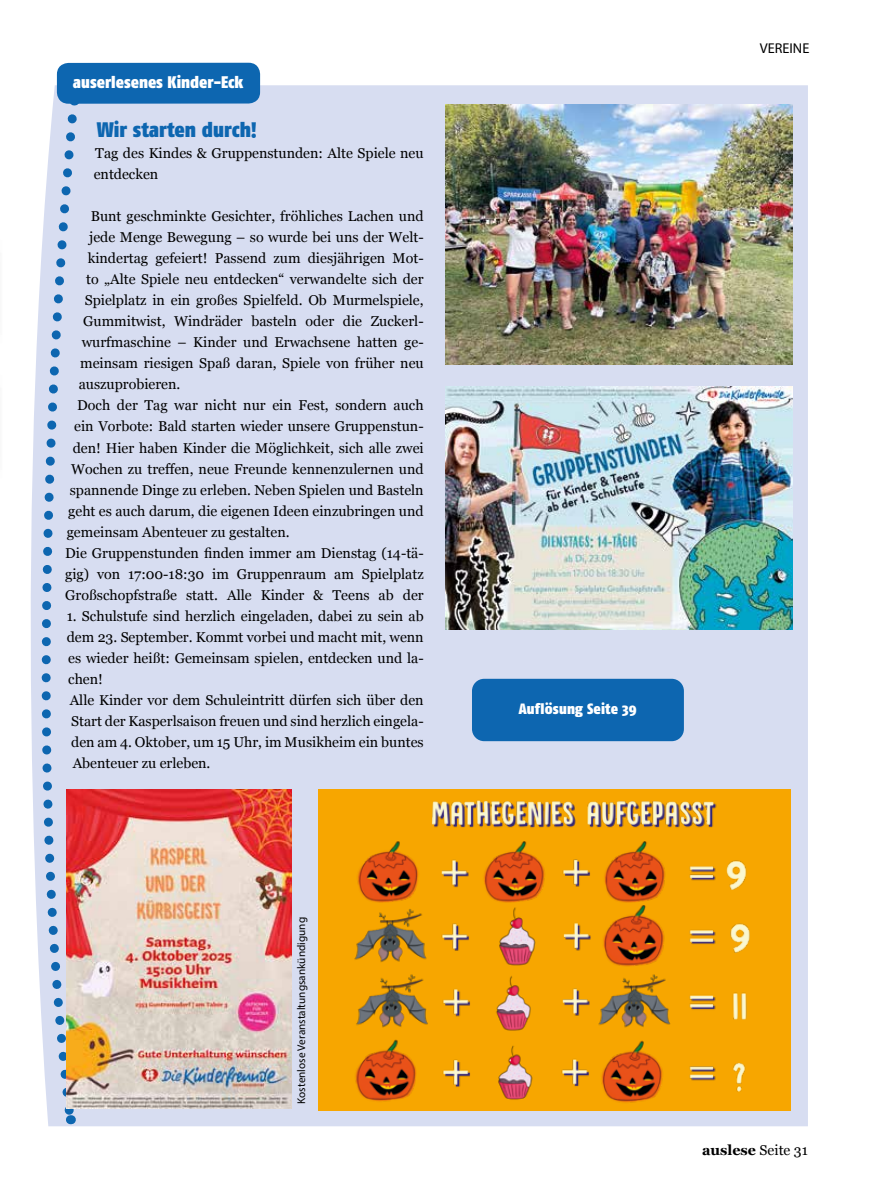
<style>
.page{position:relative;width:893px;height:1191px;background:#fff}
.page>*{position:absolute;margin:0;border:0;box-sizing:border-box;transform-origin:0 0}
.t1{font:900 21px "Fago Co";color:#0d66b0}
.t2{font:900 16.8px "Fago Co";color:#fff}
.t3{font:900 15px "Fago Co";letter-spacing:.01em;color:#fff}
.t4{font:14.25px/21px "Georgia";color:#000}
.t5{font:700 14.25px "Georgia";color:#000}
.t6{font:14.25px "Myriad Pro";color:#000}
.t7{font:11.25px "Myriad Pro";color:#000}
.s1{font-weight:400}
</style>
<div class="page">
<div style="left:48px;top:85px;width:760px;height:1041px;background:#d7ddf1"></div>
<div style="left:57px;top:63px;width:203px;height:41px;background:#0d66b0;border-radius:12px"></div>
<svg style="left:31px;top:109px;width:51px;height:1011px;background:#cdd8ed"></svg>
<div style="left:472px;top:679px;width:212px;height:62px;background:#0d66b0;border-radius:12px"></div>
<img style="left:446px;top:104px;width:346px;height:260px">
<img style="left:446px;top:386px;width:346px;height:244px">
<img style="left:66px;top:789px;width:226px;height:319px">
<div style="left:318px;top:789px;width:472px;height:321px;background:#f7a600"></div>
<img style="left:354px;top:800px;width:396px;height:303px">
<p class="t2" style="left:73px;top:72px;width:172px">auserlesenes Kinder-Eck</p>
<h1 class="t1" style="left:97px;top:117px;width:162px">Wir starten durch!</h1>
<p class="t4" style="left:94px;top:142px;width:331px">Tag des Kindes &amp; Gruppenstunden: Alte Spiele neu entdecken</p>
<p class="t4" style="left:91px;top:205px;width:334px">Bunt geschminkte Gesichter, fröhliches Lachen und</p>
<p class="t4" style="left:89px;top:226px;width:336px">jede Menge Bewegung – so wurde bei uns der Welt-</p>
<p class="t4" style="left:88px;top:247px;width:337px">kindertag gefeiert! Passend zum diesjährigen Mot-</p>
<p class="t4" style="left:86px;top:268px;width:339px">to „Alte Spiele neu entdecken“ verwandelte sich der</p>
<p class="t4" style="left:85px;top:289px;width:340px">Spielplatz in ein großes Spielfeld. Ob Murmelspiele,</p>
<p class="t4" style="left:83px;top:310px;width:342px">Gummitwist, Windräder basteln oder die Zuckerl-</p>
<p class="t4" style="left:82px;top:331px;width:343px">wurfmaschine – Kinder und Erwachsene hatten ge-</p>
<p class="t4" style="left:80px;top:352px;width:345px">meinsam riesigen Spaß daran, Spiele von früher neu</p>
<p class="t4" style="left:79px;top:373px;width:103px">auszuprobieren.</p>
<p class="t4" style="left:77px;top:394px;width:348px">Doch der Tag war nicht nur ein Fest, sondern auch</p>
<p class="t4" style="left:74px;top:415px;width:351px">ein Vorbote: Bald starten wieder unsere Gruppenstun-</p>
<p class="t4" style="left:73px;top:436px;width:352px">den! Hier haben Kinder die Möglichkeit, sich alle zwei</p>
<p class="t4" style="left:71px;top:457px;width:354px">Wochen zu treffen, neue Freunde kennenzulernen und</p>
<p class="t4" style="left:70px;top:478px;width:355px">spannende Dinge zu erleben. Neben Spielen und Basteln</p>
<p class="t4" style="left:68px;top:499px;width:357px">geht es auch darum, die eigenen Ideen einzubringen und</p>
<p class="t4" style="left:67px;top:520px;width:224px">gemeinsam Abenteuer zu gestalten.</p>
<p class="t4" style="left:65px;top:541px;width:360px">Die Gruppenstunden finden immer am Dienstag (14-tä-</p>
<p class="t4" style="left:65px;top:562px;width:360px">gig) von 17:00-18:30 im Gruppenraum am Spielplatz</p>
<p class="t4" style="left:65px;top:583px;width:360px">Großschopfstraße statt. Alle Kinder &amp; Teens ab der</p>
<p class="t4" style="left:67px;top:604px;width:358px">1. Schulstufe sind herzlich eingeladen, dabei zu sein ab</p>
<p class="t4" style="left:67px;top:625px;width:358px">dem 23. September. Kommt vorbei und macht mit, wenn</p>
<p class="t4" style="left:68px;top:646px;width:357px">es wieder heißt: Gemeinsam spielen, entdecken und la-</p>
<p class="t4" style="left:68px;top:667px;width:36px">chen!</p>
<p class="t4" style="left:70px;top:688px;width:355px">Alle Kinder vor dem Schuleintritt dürfen sich über den</p>
<p class="t4" style="left:71px;top:709px;width:354px">Start der Kasperlsaison freuen und sind herzlich eingela-</p>
<p class="t4" style="left:71px;top:730px;width:354px">den am 4. Oktober, um 15 Uhr, im Musikheim ein buntes</p>
<p class="t4" style="left:73px;top:751px;width:139px">Abenteuer zu erleben.</p>
<p class="t7" style="left:294px;top:1103px;width:188px;rotate:-90deg">Kostenlose Veranstaltungsankündigung</p>
<p class="t6" style="left:760px;top:40px;width:51px">VEREINE</p>
<p class="t3" style="left:519px;top:700px;width:119px">Auflösung Seite 39</p>
<p class="t5" style="left:702px;top:1139px;width:107px">auslese <span class="s1">Seite 31</span></p>
</div>
